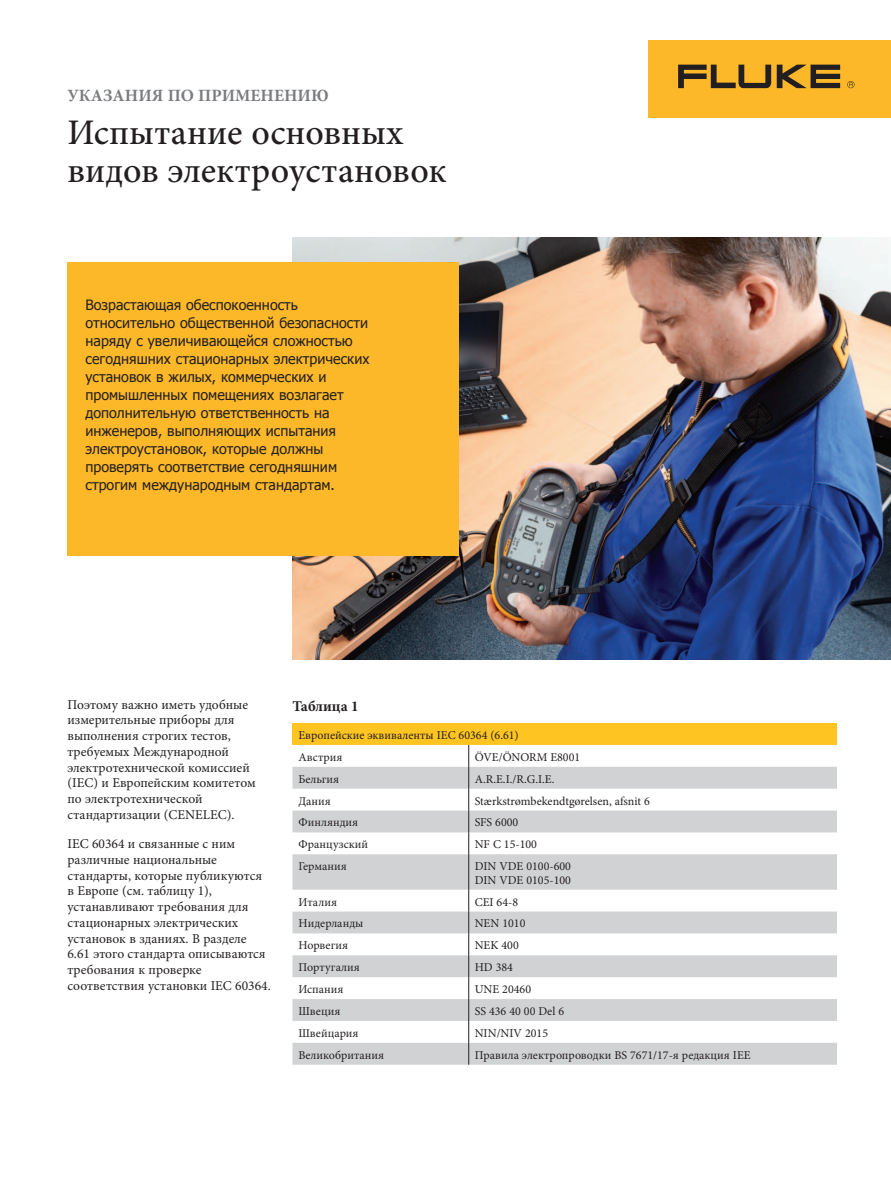
<style>
.page{position:relative;width:891px;height:1188px;background:#fff}
.page>*{position:absolute;margin:0;border:0;box-sizing:border-box;transform-origin:0 0}
.t1{font:500 36px/37.5px "Minion Pro";color:#231f20}
.t2{font:700 17.25px "Minion Pro";color:#7a7c7f}
.t3{font:700 15px "Minion Pro";color:#231f20}
.t4{font:14.25px/18px "Tahoma";color:#231f20}
.t5{font:13.5px/15.8px "Minion Pro";color:#231f20}
.t6{font:12px/21.9px "Minion Pro";color:#231f20}
</style>
<div class="page">
<img style="left:292px;top:237px;width:599px;height:422px">
<div style="left:648px;top:40px;width:243px;height:78px;background:#fcb828"></div>
<svg style="left:777px;top:65px;width:63px;height:23px"></svg>
<svg style="left:678px;top:65px;width:93px;height:23px"></svg>
<svg style="left:847px;top:81px;width:8px;height:7px"></svg>
<div style="left:68px;top:262px;width:391px;height:294px;background:#fcb828"></div>
<div style="left:293px;top:723px;width:544px;height:22px;background:#fec422"></div>
<svg style="left:293px;top:767px;width:544px;height:298px;fill:#d1d2d4"></svg>
<svg style="left:468px;top:745px;width:1px;height:109px"></svg>
<hr style="left:468px;top:854px;width:1px;height:36px;background:#231f20">
<svg style="left:468px;top:890px;width:1px;height:175px"></svg>
<p class="t2" style="left:68px;top:83px;width:263px">УКАЗАНИЯ ПО ПРИМЕНЕНИЮ</p>
<h1 class="t1" style="left:68px;top:114px;width:381px">Испытание основных видов электроустановок</h1>
<p class="t4" style="left:86px;top:295px;width:285px">Возрастающая обеспокоенность относительно общественной безопасности наряду с увеличивающейся сложностью сегодняшних стационарных электрических установок в жилых, коммерческих и промышленных помещениях возлагает дополнительную ответственность на инженеров, выполняющих испытания электроустановок, которые должны проверять соответствие сегодняшним строгим международным стандартам.</p>
<p class="t5" style="left:68px;top:696px;width:190px">Поэтому важно иметь удобные измерительные приборы для выполнения строгих тестов, требуемых Международной электротехнической комиссией (IEC) и Европейским комитетом по электротехнической стандартизации (CENELEC).</p>
<p class="t5" style="left:68px;top:836px;width:205px">IEC 60364 и связанные с ним различные национальные стандарты, которые публикуются в Европе (см. таблицу 1), устанавливают требования для стационарных электрических установок в зданиях. В разделе<br>6.61 этого стандарта описываются требования к проверке соответствия установки IEC 60364.</p>
<p class="t3" style="left:293px;top:696px;width:68px">Таблица 1</p>
<p class="t6" style="left:299px;top:724px;width:222px">Европейские эквиваленты IEC 60364 (6.61)<br>Австрия</p>
<p class="t6" style="left:475px;top:746px;width:107px">ÖVE/ÖNORM E8001</p>
<p class="t6" style="left:299px;top:768px;width:42px">Бельгия</p>
<p class="t6" style="left:475px;top:768px;width:81px">A.R.E.I./R.G.I.E.</p>
<p class="t6" style="left:299px;top:790px;width:34px">Дания</p>
<p class="t6" style="left:475px;top:790px;width:177px">Stærkstrømbekendtgørelsen, afsnit 6</p>
<p class="t6" style="left:299px;top:812px;width:61px">Финляндия</p>
<p class="t6" style="left:475px;top:812px;width:45px">SFS 6000</p>
<p class="t6" style="left:299px;top:834px;width:71px">Французский</p>
<p class="t6" style="left:475px;top:834px;width:64px">NF C 15-100</p>
<p class="t6" style="left:299px;top:855px;width:50px">Германия</p>
<p class="t6" style="left:475px;top:860px;width:98px;line-height:13.5px">DIN VDE 0100-600<br>DIN VDE 0105-100</p>
<p class="t6" style="left:299px;top:891px;width:40px">Италия</p>
<p class="t6" style="left:475px;top:891px;width:45px">CEI 64-8</p>
<p class="t6" style="left:299px;top:913px;width:66px">Нидерланды</p>
<p class="t6" style="left:475px;top:913px;width:52px">NEN 1010</p>
<p class="t6" style="left:299px;top:935px;width:51px">Норвегия</p>
<p class="t6" style="left:475px;top:935px;width:46px">NEK 400</p>
<p class="t6" style="left:299px;top:956px;width:63px">Португалия</p>
<p class="t6" style="left:475px;top:956px;width:40px">HD 384</p>
<p class="t6" style="left:299px;top:978px;width:47px">Испания</p>
<p class="t6" style="left:475px;top:978px;width:58px">UNE 20460</p>
<p class="t6" style="left:299px;top:1000px;width:43px">Швеция</p>
<p class="t6" style="left:475px;top:1000px;width:91px">SS 436 40 00 Del 6</p>
<p class="t6" style="left:299px;top:1022px;width:61px">Швейцария</p>
<p class="t6" style="left:475px;top:1022px;width:75px">NIN/NIV 2015</p>
<p class="t6" style="left:299px;top:1044px;width:87px">Великобритания</p>
<p class="t6" style="left:475px;top:1044px;width:277px">Правила электропроводки BS 7671/17-я редакция IEE</p>
</div>
